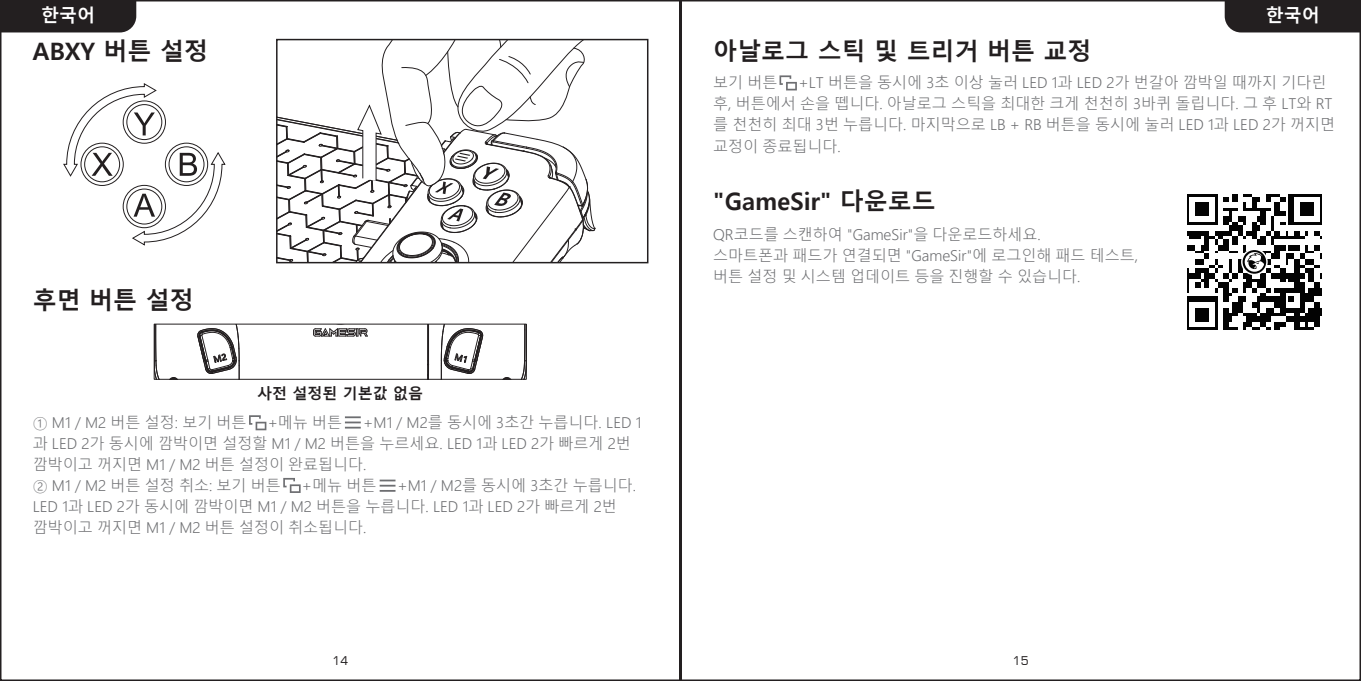
<style>
.page{position:relative;width:1361px;height:681px;background:#fff}
.page>*{position:absolute;margin:0;border:0;box-sizing:border-box;transform-origin:0 0}
.t1{font:700 24px "Malgun Gothic";color:#231f20}
.t2{font:700 18px "Malgun Gothic";color:#fff}
.t3{font:300 15px/21px "Malgun Gothic";color:#6d6e71}
.t4{font:700 15px "Malgun Gothic";color:#231f20}
.t5{font:12px "Square 721 BT";color:#231f20}
</style>
<div class="page">
<div style="left:0;top:0;width:136px;height:32px;background:#231f20"></div>
<svg style="left:63px;top:83px;width:163px;height:163px"></svg>
<hr style="left:427px;top:324px;width:1px;height:36px;background:#231f20">
<svg style="left:313px;top:328px;width:55px;height:9px"></svg>
<hr style="left:428px;top:324px;width:1px;height:36px;background:#231f20">
<svg style="left:427px;top:360px;width:2px;height:17px"></svg>
<svg style="left:154px;top:325px;width:86px;height:55px"></svg>
<svg style="left:440px;top:325px;width:86px;height:55px"></svg>
<svg style="left:345px;top:416px;width:16px;height:12px"></svg>
<svg style="left:380px;top:479px;width:15px;height:12px"></svg>
<svg style="left:249px;top:415px;width:17px;height:15px"></svg>
<svg style="left:283px;top:477px;width:18px;height:15px"></svg>
<svg style="left:277px;top:40px;width:371px;height:224px"></svg>
<div style="left:679px;top:0;width:682px;height:680px;border:3px solid #231f20"></div>
<div style="left:1224px;top:0;width:137px;height:32px;background:#231f20"></div>
<svg style="left:779px;top:75px;width:18px;height:15px"></svg>
<img style="left:1187px;top:194px;width:135px;height:136px">
<svg style="left:1241px;top:249px;width:26px;height:25px"></svg>
<div style="left:1241px;top:248px;width:26px;height:27px;border:2px solid #fff;border-radius:50%"></div>
<svg style="left:1244px;top:252px;width:20px;height:19px"></svg>
<p class="t2" style="left:41px;top:5px;width:55px">한국어</p>
<h1 class="t1" style="left:33px;top:37px;width:177px">ABXY 버튼 설정</h1>
<h1 class="t1" style="left:33px;top:286px;width:162px">후면 버튼 설정</h1>
<p class="t4" style="left:257px;top:385px;width:167px">사전 설정된 기본값 없음</p>
<p class="t3" style="left:33px;top:412px;width:610px;text-indent:330px">+M1 / M2를 동시에 3초간 누릅니다. LED 1 과 LED 2가 동시에 깜박이면 설정할 M1 / M2 버튼을 누르세요. LED 1과 LED 2가 빠르게 2번 깜박이고 꺼지면 M1 / M2 버튼 설정이 완료됩니다.<br>② M1 / M2 버튼 설정 취소: 보기 버튼</p>
<p class="t3" style="left:33px;top:412px;width:215px">① M1 / M2 버튼 설정: 보기 버튼</p>
<p class="t3" style="left:268px;top:412px;width:76px">+메뉴 버튼</p>
<p class="t3" style="left:33px;top:475px;width:605px;text-indent:365px">+M1 / M2를 동시에 3초간 누릅니다.<br>LED 1과 LED 2가 동시에 깜박이면 M1 / M2 버튼을 누릅니다. LED 1과 LED 2가 빠르게 2번 깜박이고 꺼지면 M1 / M2 버튼 설정이 취소됩니다.</p>
<p class="t3" style="left:302px;top:475px;width:76px">+메뉴 버튼</p>
<h1 class="t1" style="left:713px;top:37px;width:380px">아날로그 스틱 및 트리거 버튼 교정</h1>
<p class="t2" style="left:1265px;top:5px;width:55px">한국어</p>
<p class="t3" style="left:713px;top:73px;width:66px">보기 버튼</p>
<p class="t3" style="left:713px;top:73px;width:623px;text-indent:85px">+LT 버튼을 동시에 3초 이상 눌러 LED 1과 LED 2가 번갈아 깜박일 때까지 기다린 후, 버튼에서 손을 뗍니다. 아날로그 스틱을 최대한 크게 천천히 3바퀴 돌립니다. 그 후 LT와 RT 를 천천히 최대 3번 누릅니다. 마지막으로 LB + RB 버튼을 동시에 눌러 LED 1과 LED 2가 꺼지면 교정이 종료됩니다.</p>
<h1 class="t1" style="left:713px;top:187px;width:224px">"GameSir" 다운로드</h1>
<p class="t3" style="left:713px;top:224px;width:426px">QR코드를 스캔하여 "GameSir"을 다운로드하세요.<br>스마트폰과 패드가 연결되면 "GameSir"에 로그인해 패드 테스트, 버튼 설정 및 시스템 업데이트 등을 진행할 수 있습니다.</p>
<p class="t5" style="left:332px;top:655px;width:18px">14</p>
<p class="t5" style="left:1012px;top:655px;width:18px">15</p>
</div>
